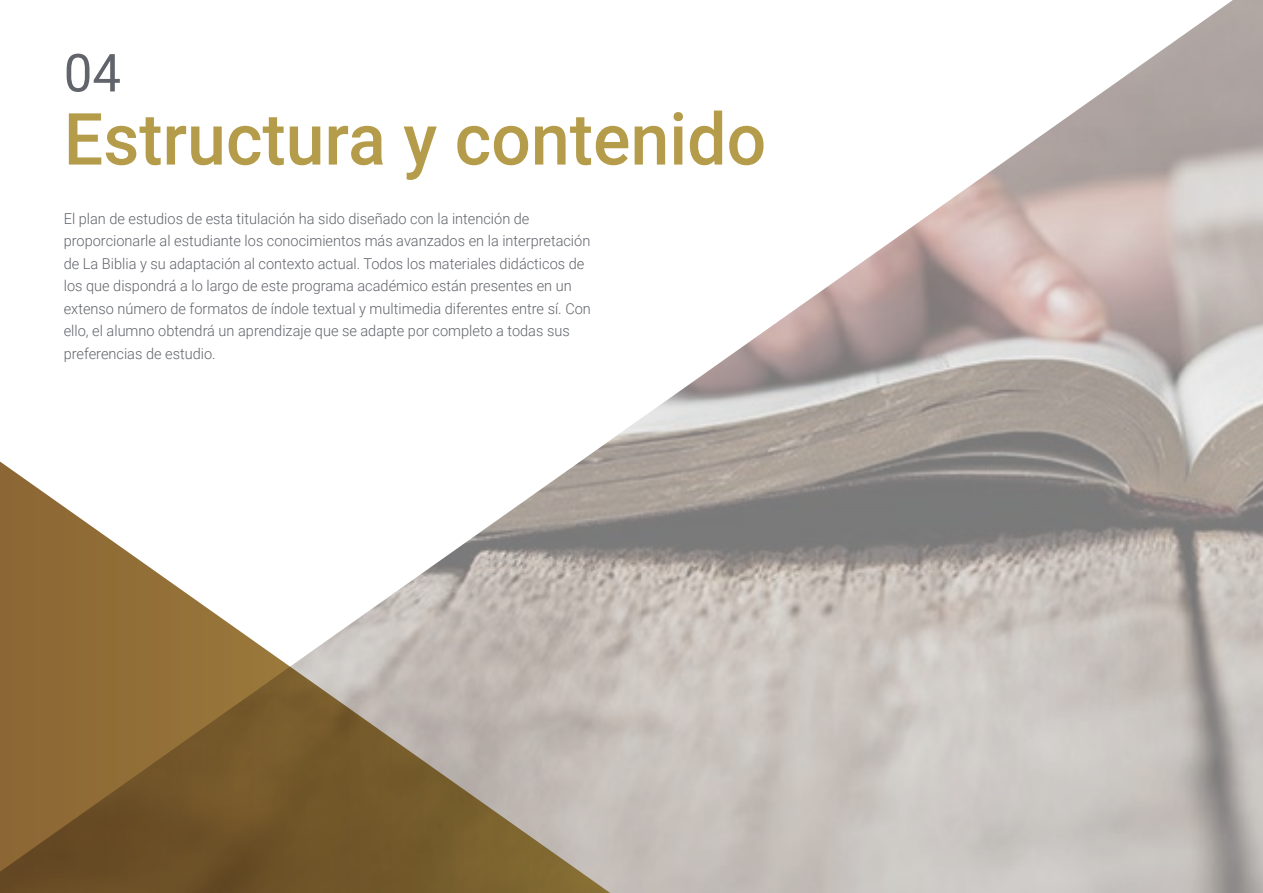
<style>
.page{position:relative;width:1263px;height:893px;background:#fff}
.page>*{position:absolute;margin:0;border:0;box-sizing:border-box;transform-origin:0 0}
.t1{font:500 72px "Roboto";color:#b49c4b}
.t2{font:52.5px "Roboto";color:#61646a}
.t3{font:300 15px/22.5px "Roboto";color:#61646a}
</style>
<div class="page">
<img style="left:602px;top:0;width:661px;height:893px">
<svg style="left:0;top:446px;width:640px;height:447px"></svg>
<h2 class="t2" style="left:64px;top:36px;width:59px">04</h2>
<h1 class="t1" style="left:64px;top:89px;width:704px">Estructura y contenido</h1>
<p class="t3" style="left:64px;top:207px;width:529px">El plan de estudios de esta titulación ha sido diseñado con la intención de proporcionarle al estudiante los conocimientos más avanzados en la interpretación de La Biblia y su adaptación al contexto actual. Todos los materiales didácticos de los que dispondrá a lo largo de este programa académico están presentes en un extenso número de formatos de índole textual y multimedia diferentes entre sí. Con ello, el alumno obtendrá un aprendizaje que se adapte por completo a todas sus preferencias de estudio.</p>
</div>
